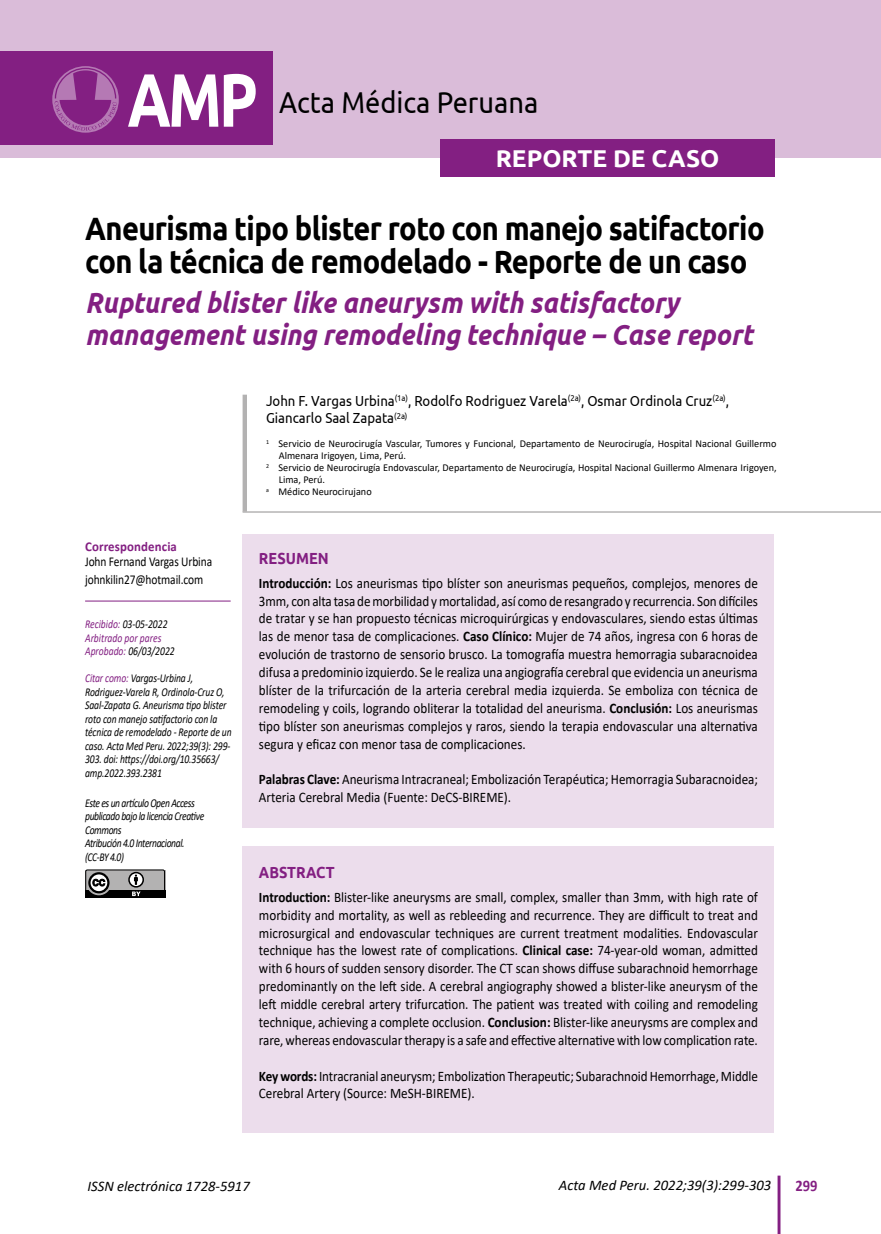
<style>
.page{position:relative;width:881px;height:1234px;background:#fff}
.page>*{position:absolute;margin:0;border:0;box-sizing:border-box;transform-origin:0 0}
.t1{font:700 75.3px "Ubuntu";color:#fff;scale:.8 1}
.t2{font:700 32.25px/33px "Ubuntu";letter-spacing:-.02em;color:#000;scale:.9 1}
.t3{font:30.15px "Ubuntu";color:#000;scale:.9 1}
.t4{font:italic 700 29.25px/31.5px "Ubuntu";color:#831f82;scale:.9 1}
.t5{font:700 24.3px "Ubuntu";color:#fff}
.t6{font:700 16.05px "Ubuntu";color:#831f82;scale:.9 1}
.t7{font:700 16.05px "Calibri";color:#831f82;scale:.9 1}
.t8{font:italic 14.7px "Calibri";color:#000}
.t9{font:14.55px/17.9px "Calibri";letter-spacing:-.005em;color:#000;text-align:justify;scale:.9 1}
.t10{font:14.55px/17.4px "Ubuntu";color:#000;scale:.9 1}
.t11{font:13.5px/17.9px "Calibri";letter-spacing:-.01em;color:#000;scale:.85 1}
.t12{font:700 13.5px "Calibri";letter-spacing:.01em;color:#831f82;scale:.95 1}
.t13{font:italic 12px/13.5px "Calibri";letter-spacing:-.01em;color:#000;scale:.8 1}
.t14{font:italic 12px/13.5px "Calibri";letter-spacing:-.04em;color:#000;scale:.8 1}
.t15{font:italic 12px/13.5px "Calibri";color:#831f82;scale:.8 1}
.t16{font:10.5px "Calibri";color:#000}
.s1{color:#000}
.s2{color:#831f82}
.s3{font-weight:700}
</style>
<div class="page">
<hr style="left:777px;top:1175px;width:3px;height:58px;background:#831f82">
<div style="left:242px;top:534px;width:531px;height:293px;background:#ecddec"></div>
<div style="left:242px;top:846px;width:531px;height:286px;background:#ecddec"></div>
<hr style="left:85px;top:600px;width:145px;height:1px;background:#831f82">
<div style="left:242px;top:394px;width:5px;height:117px;background:#b3b2b2"></div>
<hr style="left:242px;top:511px;width:638px;height:1px;background:#b3b2b2">
<div style="left:0;top:0;width:880px;height:158px;background:#dabcd9"></div>
<div style="left:0;top:51px;width:272px;height:94px;background:#831f82"></div>
<div style="left:440px;top:139px;width:334px;height:38px;background:#831f82"></div>
<svg style="left:52px;top:66px;width:67px;height:67px"></svg>
<svg style="left:55px;top:68px;width:62px;height:63px"></svg>
<svg style="left:85px;top:869px;width:80px;height:29px;background:#727272"></svg>
<h1 class="t1" style="left:127px;top:50px;width:164px">AMP</h1>
<h3 class="t3" style="left:279px;top:84px;width:289px">Acta Médica Peruana</h3>
<h3 class="t5" style="left:495px;top:142px;width:225px">REPORTE DE CASO</h3>
<h2 class="t2" style="left:85px;top:210px;width:756px">Aneurisma tipo blister roto con manejo satifactorio con la técnica de remodelado - Reporte de un caso</h2>
<h3 class="t4" style="left:85px;top:286px;width:742px">Ruptured blister like aneurysm with satisfactory management using remodeling technique – Case report</h3>
<p class="t12" style="left:85px;top:537px;width:98px">Correspondencia</p>
<p class="t11" style="left:85px;top:552px;width:151px">John Fernand Vargas Urbina johnkilin27@hotmail.com</p>
<p class="t15" style="left:85px;top:616px;width:113px">Recibido: <span class="s1">03-05-2022<br></span>Arbitrado por pares<br>Aprobado: <span class="s1">06/03/2022</span></p>
<p class="t13" style="left:85px;top:670px;width:185px"><span class="s2">Citar como:</span> Vargas-Urbina J, Rodriguez-Varela R, Ordinola-Cruz O, Saal-Zapata G. Aneurisma tipo blister roto con manejo satifactorio con la técnica de remodelado - Reporte de un caso. Acta Med Peru. 2022;39(3): 299- 303. doi: https://doi.org/10.35663/ amp.2022.393.2381</p>
<p class="t14" style="left:85px;top:795px;width:150px">Este es un artículo Open Access publicado bajo la licencia Creative<br>Commons<br>Atribución 4.0 Internacional. (CC-BY 4.0)</p>
<p class="t10" style="left:266px;top:391px;width:515px">John F. Vargas Urbina<sup>(1a)</sup>, Rodolfo Rodriguez Varela<sup>(2a)</sup>, Osmar Ordinola Cruz<sup>(2a)</sup>,<br>Giancarlo Saal Zapata<sup>(2a)</sup></p>
<p class="t16" style="left:266px;top:436px;width:512px"><sup>1</sup> Servicio de Neurocirugía Vascular, Tumores y Funcional, Departamento de Neurocirugía, Hospital Nacional Guillermo</p>
<p class="t16" style="left:279px;top:448px;width:129px">Almenara Irigoyen, Lima, Perú.</p>
<p class="t16" style="left:266px;top:460px;width:512px"><sup>2</sup> Servicio de Neurocirugía Endovascular, Departamento de Neurocirugía, Hospital Nacional Guillermo Almenara Irigoyen,</p>
<p class="t16" style="left:279px;top:472px;width:48px">Lima, Perú.</p>
<p class="t16" style="left:266px;top:484px;width:107px"><sup>a</sup> Médico Neurocirujano</p>
<p class="t6" style="left:259px;top:547px;width:79px">RESUMEN</p>
<p class="t9" style="left:259px;top:573px;width:555px"><span class="s3">Introducción:</span> Los aneurismas tipo blíster son aneurismas pequeños, complejos, menores de 3mm, con alta tasa de morbilidad y mortalidad, así como de resangrado y recurrencia. Son difíciles de tratar y se han propuesto técnicas microquirúrgicas y endovasculares, siendo estas últimas las de menor tasa de complicaciones. <span class="s3">Caso Clínico:</span> Mujer de 74 años, ingresa con 6 horas de evolución de trastorno de sensorio brusco. La tomografía muestra hemorragia subaracnoidea difusa a predominio izquierdo. Se le realiza una angiografía cerebral que evidencia un aneurisma blíster de la trifurcación de la arteria cerebral media izquierda. Se emboliza con técnica de remodeling y coils, logrando obliterar la totalidad del aneurisma. <span class="s3">Conclusión:</span> Los aneurismas tipo blíster son aneurismas complejos y raros, siendo la terapia endovascular una alternativa segura y eficaz con menor tasa de complicaciones.</p>
<p class="t9" style="left:259px;top:770px;width:555px"><span class="s3">Palabras Clave:</span> Aneurisma Intracraneal; Embolización Terapéutica; Hemorragia Subaracnoidea;<br>Arteria Cerebral Media (Fuente: DeCS-BIREME).</p>
<p class="t6" style="left:259px;top:861px;width:86px">ABSTRACT</p>
<p class="t9" style="left:259px;top:887px;width:555px"><span class="s3">Introduction:</span> Blister-like aneurysms are small, complex, smaller than 3mm, with high rate of morbidity and mortality, as well as rebleeding and recurrence. They are difficult to treat and microsurgical and endovascular techniques are current treatment modalities. Endovascular technique has the lowest rate of complications. <span class="s3">Clinical case:</span> 74-year-old woman, admitted with 6 hours of sudden sensory disorder. The CT scan shows diffuse subarachnoid hemorrhage predominantly on the left side. A cerebral angiography showed a blister-like aneurysm of the left middle cerebral artery trifurcation. The patient was treated with coiling and remodeling technique, achieving a complete occlusion. <span class="s3">Conclusion:</span> Blister-like aneurysms are complex and rare, whereas endovascular therapy is a safe and effective alternative with low complication rate.</p>
<p class="t9" style="left:259px;top:1066px;width:555px"><span class="s3">Key words:</span> Intracranial aneurysm; Embolization Therapeutic; Subarachnoid Hemorrhage, Middle<br>Cerebral Artery (Source: MeSH-BIREME).</p>
<p class="t8" style="left:558px;top:1174px;width:214px">Acta Med Peru. 2022;39(3):299-303</p>
<p class="t8" style="left:87px;top:1175px;width:164px">ISSN electrónica 1728-5917</p>
<p class="t7" style="left:795px;top:1173px;width:26px">299</p>
</div>
